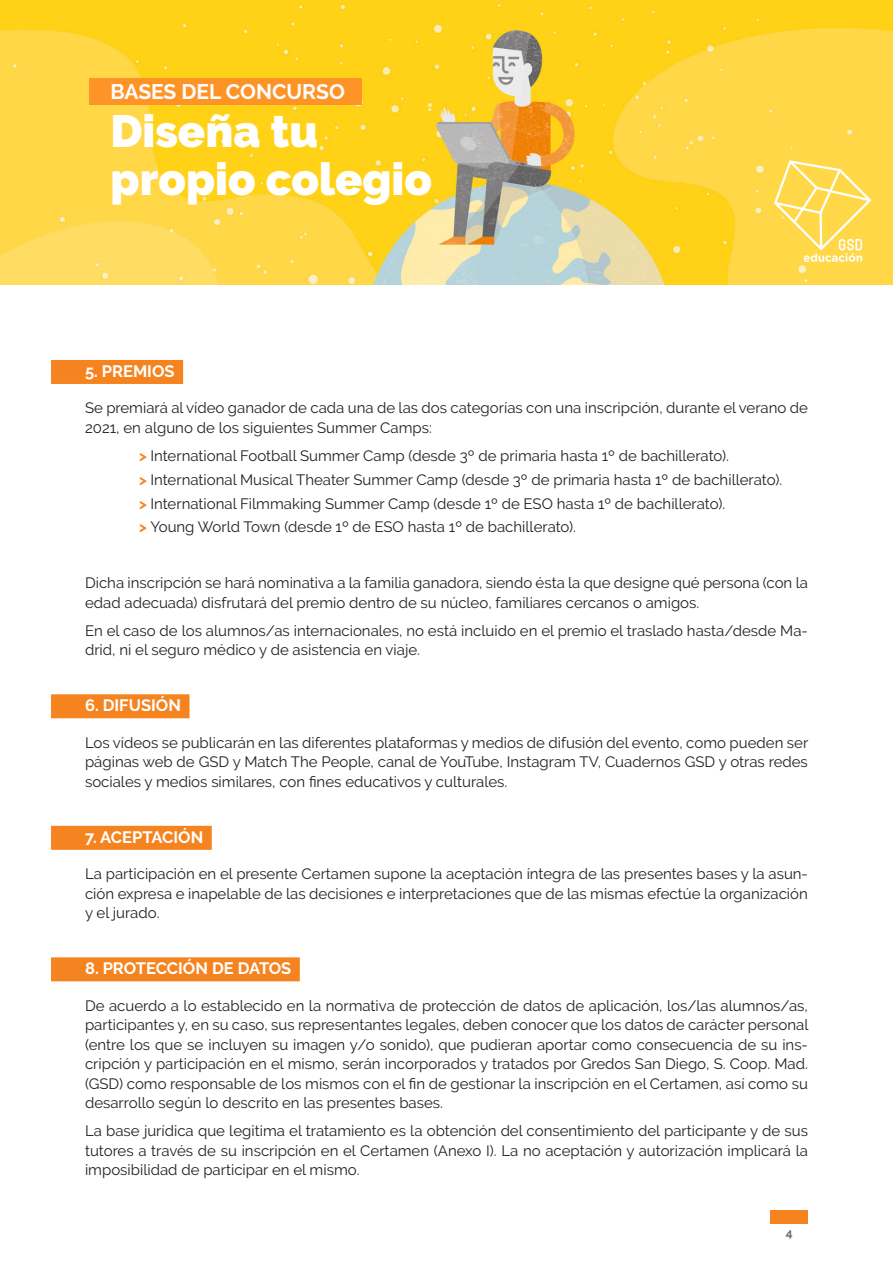
<style>
.page{position:relative;width:893px;height:1263px;background:#fff}
.page>*{position:absolute;margin:0;border:0;box-sizing:border-box;transform-origin:0 0}
.t1{font:900 45px/48px "Raleway";color:#fff}
.t2{font:700 21px "Raleway";color:#fff}
.Títulos{font:700 16.5px "Raleway";color:#fff}
.texto_corrido{font:15px/19.5px "Raleway";color:#231f20;text-align:justify}
.t3{font:700 12px "Raleway";color:#6c6d70}
.s1{font-weight:700;color:#f58420}
</style>
<div class="page">
<img style="left:0;top:0;width:893px;height:285px">
<div style="left:89px;top:79px;width:272px;height:26px;background:#fe9327"></div>
<div style="left:771px;top:1210px;width:37px;height:14px;background:#f58420"></div>
<svg style="left:774px;top:160px;width:97px;height:102px;background:#fedd63"></svg>
<div style="left:51px;top:360px;width:132px;height:24px;background:#f58420"></div>
<div style="left:51px;top:694px;width:139px;height:24px;background:#f58420"></div>
<div style="left:51px;top:826px;width:161px;height:24px;background:#f58420"></div>
<div style="left:51px;top:957px;width:249px;height:24px;background:#f58420"></div>
<h2 class="t2" style="left:111px;top:79px;width:236px">BASES DEL CONCURSO</h2>
<h1 class="t1" style="left:111px;top:107px;width:323px">Diseña tu propio colegio</h1>
<p class="Títulos" style="left:85px;top:362px;width:91px">5. PREMIOS</p>
<p class="texto_corrido" style="left:85px;top:398px;width:724px">Se premiará al vídeo ganador de cada una de las dos categorías con una inscripción, durante el verano de<br>2021, en alguno de los siguientes Summer Camps:</p>
<p class="texto_corrido" style="left:139px;top:446px;width:591px"><span class="s1">&gt;</span> International Football Summer Camp (desde 3º de primaria hasta 1º de bachillerato).</p>
<p class="texto_corrido" style="left:139px;top:470px;width:645px"><span class="s1">&gt;</span> International Musical Theater Summer Camp (desde 3º de primaria hasta 1º de bachillerato).</p>
<p class="texto_corrido" style="left:139px;top:493px;width:588px"><span class="s1">&gt;</span> International Filmmaking Summer Camp (desde 1º de ESO hasta 1º de bachillerato).</p>
<p class="texto_corrido" style="left:139px;top:517px;width:439px"><span class="s1">&gt;</span> Young World Town (desde 1º de ESO hasta 1º de bachillerato).</p>
<p class="texto_corrido" style="left:85px;top:573px;width:724px">Dicha inscripción se hará nominativa a la familia ganadora, siendo ésta la que designe qué persona (con la edad adecuada) disfrutará del premio dentro de su núcleo, familiares cercanos o amigos.</p>
<p class="texto_corrido" style="left:85px;top:621px;width:724px">En el caso de los alumnos/as internacionales, no está incluido en el premio el traslado hasta/desde Ma&shy;drid, ni el seguro médico y de asistencia en viaje.</p>
<p class="Títulos" style="left:85px;top:696px;width:97px">6. DIFUSIÓN</p>
<p class="texto_corrido" style="left:85px;top:733px;width:725px">Los vídeos se publicarán en las diferentes plataformas y medios de difusión del evento, como pueden ser páginas web de GSD y Match The People, canal de YouTube, Instagram TV, Cuadernos GSD y otras redes sociales y medios similares, con fines educativos y culturales.</p>
<p class="Títulos" style="left:85px;top:828px;width:120px">7. ACEPTACIÓN</p>
<p class="texto_corrido" style="left:85px;top:864px;width:724px">La participación en el presente Certamen supone la aceptación íntegra de las presentes bases y la asun&shy;ción expresa e inapelable de las decisiones e interpretaciones que de las mismas efectúe la organización y el jurado.</p>
<p class="Títulos" style="left:85px;top:959px;width:208px">8. PROTECCIÓN DE DATOS</p>
<p class="texto_corrido" style="left:85px;top:996px;width:725px">De acuerdo a lo establecido en la normativa de protección de datos de aplicación, los/las alumnos/as, participantes y, en su caso, sus representantes legales, deben conocer que los datos de carácter personal (entre los que se incluyen su imagen y/o sonido), que pudieran aportar como consecuencia de su ins&shy;cripción y participación en el mismo, serán incorporados y tratados por Gredos San Diego, S. Coop. Mad. (GSD) como responsable de los mismos con el fin de gestionar la inscripción en el Certamen, así como su desarrollo según lo descrito en las presentes bases.</p>
<p class="texto_corrido" style="left:85px;top:1121px;width:724px">La base jurídica que legitima el tratamiento es la obtención del consentimiento del participante y de sus tutores a través de su inscripción en el Certamen (Anexo I). La no aceptación y autorización implicará la imposibilidad de participar en el mismo.</p>
<p class="t3" style="left:786px;top:1226px;width:8px">4</p>
</div>
